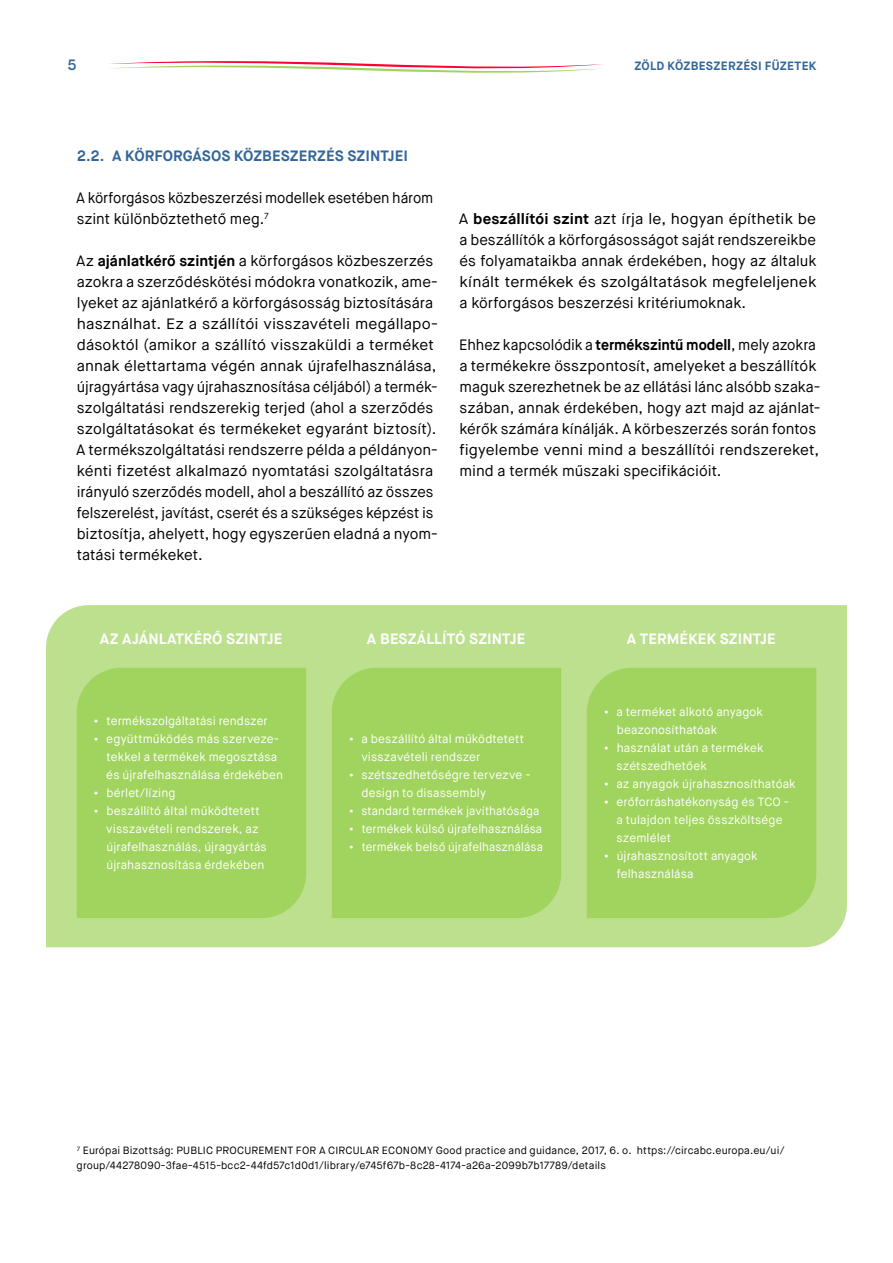
<style>
.page{position:relative;width:893px;height:1263px;background:#fff}
.page>*{position:absolute;margin:0;border:0;box-sizing:border-box;transform-origin:0 0}
.t1{font:15px/21px "Maison Neue";color:#000}
.t2{font:15px/21px "Maison Neue";color:#000;scale:.96 1}
.t3{font:15px/21px "Maison Neue";color:#000;scale:.95 1}
.t4{font:700 15px "Maison Neue";letter-spacing:.005em;color:#fff}
.t5{font:700 15px "Maison Neue";letter-spacing:.005em;color:#369}
.t6{font:600 15px "Maison Neue";color:#369}
.t7{font:12px/18px "Maison Neue";letter-spacing:.01em;color:#fff}
.t8{font:700 12px "Maison Neue";letter-spacing:.025em;color:#369}
.t9{font:10.5px/15px "Maison Neue";letter-spacing:.015em;color:#000}
.s1{font-weight:700}
</style>
<div class="page">
<svg style="left:109px;top:61px;width:494px;height:12px"></svg>
<div style="left:46px;top:605px;width:801px;height:342px;background:#bce08e"></div>
<div style="left:74px;top:665px;width:234px;height:255px;background:#a0d45e"></div>
<div style="left:329px;top:665px;width:234px;height:255px;background:#a0d45e"></div>
<div style="left:585px;top:665px;width:233px;height:255px;background:#a0d45e"></div>
<p class="t6" style="left:68px;top:55px;width:10px">5</p>
<p class="t8" style="left:634px;top:58px;width:184px">ZÖLD KÖZBESZERZÉSI FÜZETEK</p>
<p class="t5" style="left:77px;top:146px;width:333px">2.2. A KÖRFORGÁSOS KÖZBESZERZÉS SZINTJEI</p>
<p class="t3" style="left:76px;top:187px;width:378px">A körforgásos közbeszerzési modellek esetében három szint különböztethető meg.<sup>7</sup></p>
<p class="t1" style="left:76px;top:250px;width:363px">Az <span class="s1">ajánlatkérő szintjén</span> a körforgásos közbeszerzés azokra a szerződéskötési módokra vonatkozik, ame&shy;lyeket az ajánlatkérő a körforgásosság biztosítására használhat. Ez a szállítói visszavételi megállapo&shy;dásoktól (amikor a szállító visszaküldi a terméket annak élettartama végén annak újrafelhasználása, újragyártása vagy újrahasznosítása céljából) a termék&shy;szolgáltatási rendszerekig terjed (ahol a szerződés szolgáltatásokat és termékeket egyaránt biztosít).<br>A termékszolgáltatási rendszerre példa a példányon&shy;kénti fizetést alkalmazó nyomtatási szolgáltatásra irányuló szerződés modell, ahol a beszállító az összes felszerelést, javítást, cserét és a szükséges képzést is biztosítja, ahelyett, hogy egyszerűen eladná a nyom&shy;tatási termékeket.</p>
<p class="t1" style="left:459px;top:208px;width:359px;text-align:justify">A <span class="s1">beszállítói szint</span> azt írja le, hogyan építhetik be a beszállítók a körforgásosságot saját rendszereikbe és folyamataikba annak érdekében, hogy az általuk kínált termékek és szolgáltatások megfeleljenek a körforgásos beszerzési kritériumoknak.</p>
<p class="t2" style="left:459px;top:334px;width:378px">Ehhez kapcsolódik a <span class="s1">termékszintű modell</span>, mely azokra a termékekre összpontosít, amelyeket a beszállítók maguk szerezhetnek be az ellátási lánc alsóbb szaka&shy;szában, annak érdekében, hogy azt majd az ajánlat&shy;kérők számára kínálják. A körbeszerzés során fontos figyelembe venni mind a beszállítói rendszereket, mind a termék műszaki specifikációit.</p>
<p class="t4" style="left:100px;top:629px;width:184px">AZ AJÁNLATKÉRŐ SZINTJE</p>
<p class="t4" style="left:367px;top:629px;width:160px">A BESZÁLLÍTÓ SZINTJE</p>
<p class="t4" style="left:627px;top:629px;width:151px">A TERMÉKEK SZINTJE</p>
<p class="t7" style="left:94px;top:712px;width:175px"><span class="s1">•</span> termékszolgáltatási rendszer</p>
<p class="t7" style="left:106px;top:730px;width:178px;text-indent:-12px"><span class="s1">•</span> együttműködés más szerveze&shy;tekkel a termékek megosztása és újrafelhasználása érdekében</p>
<p class="t7" style="left:94px;top:784px;width:83px"><span class="s1">•</span> bérlet/lízing</p>
<p class="t7" style="left:106px;top:802px;width:162px;text-indent:-12px"><span class="s1">•</span> beszállító által működtetett visszavételi rendszerek, az újrafelhasználás, újragyártás újrahasznosítása érdekében</p>
<p class="t7" style="left:361px;top:730px;width:164px;text-indent:-12px"><span class="s1">•</span> a beszállító által működtetett visszavételi rendszer</p>
<p class="t7" style="left:361px;top:766px;width:171px;text-indent:-12px"><span class="s1">•</span> szétszedhetőségre tervezve - design to disassembly</p>
<p class="t7" style="left:349px;top:802px;width:192px"><span class="s1">•</span> standard termékek javíthatósága</p>
<p class="t7" style="left:349px;top:820px;width:194px"><span class="s1">•</span> termékek külső újrafelhasználása</p>
<p class="t7" style="left:349px;top:838px;width:195px"><span class="s1">•</span> termékek belső újrafelhasználása</p>
<p class="t7" style="left:617px;top:703px;width:148px;text-indent:-12px"><span class="s1">•</span> a terméket alkotó anyagok beazonosíthatóak</p>
<p class="t7" style="left:617px;top:739px;width:149px;text-indent:-12px"><span class="s1">•</span> használat után a termékek szétszedhetőek</p>
<p class="t7" style="left:604px;top:775px;width:193px"><span class="s1">•</span> az anyagok újrahasznosíthatóak</p>
<p class="t7" style="left:616px;top:793px;width:174px;text-indent:-12px"><span class="s1">•</span> erőforráshatékonyság és TCO - a tulajdon teljes összköltsége szemlélet</p>
<p class="t7" style="left:617px;top:847px;width:142px;text-indent:-12px"><span class="s1">•</span> újrahasznosított anyagok felhasználása</p>
<p class="t9" style="left:77px;top:1143px;width:709px"><sup>7</sup> Európai Bizottság: PUBLIC PROCUREMENT FOR A CIRCULAR ECONOMY Good practice and guidance, 2017, 6. o. https://circabc.europa.eu/ui/ group/44278090-3fae-4515-bcc2-44fd57c1d0d1/library/e745f67b-8c28-4174-a26a-2099b7b17789/details</p>
</div>
